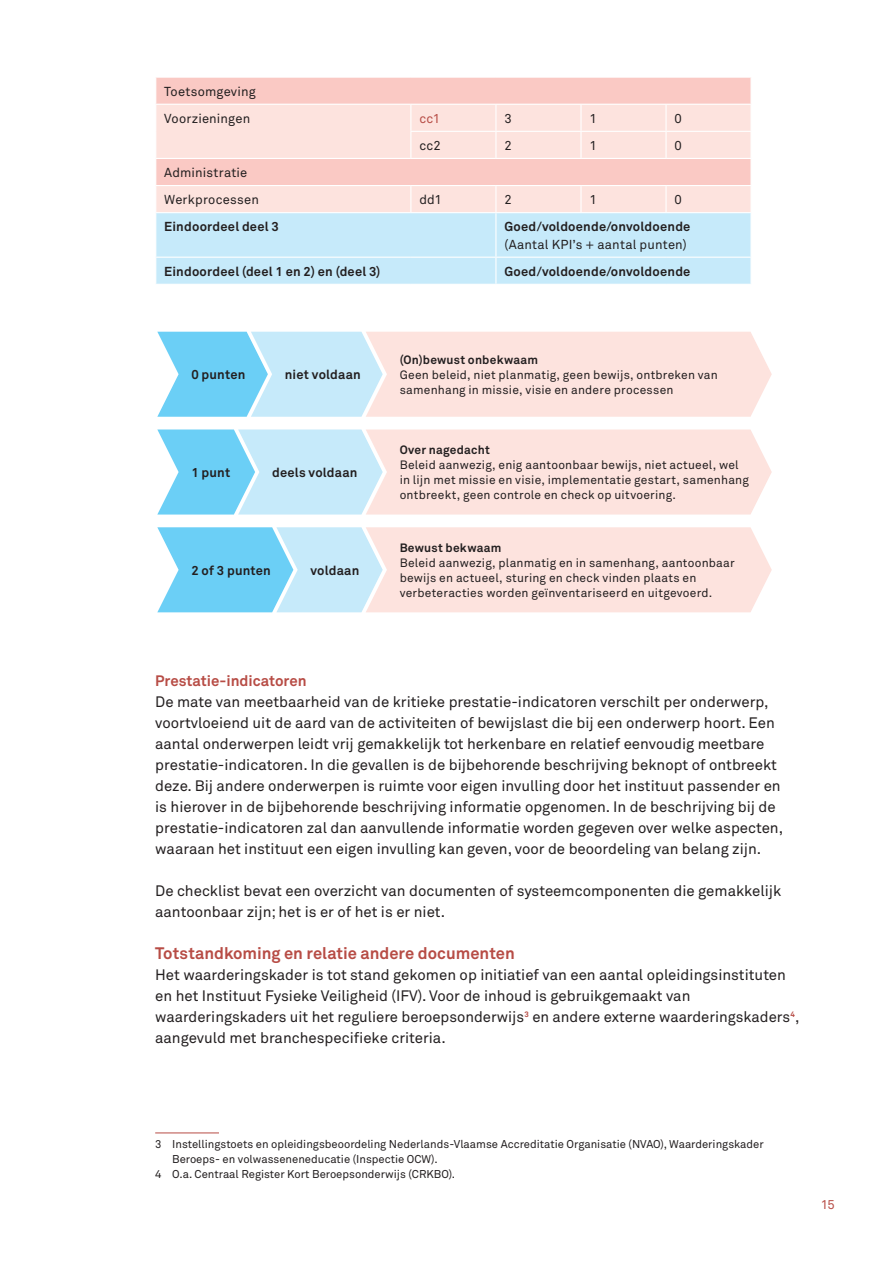
<style>
.page{position:relative;width:893px;height:1263px;background:#fff}
.page>*{position:absolute;margin:0;border:0;box-sizing:border-box;transform-origin:0 0}
.Tussenkop{font:700 16.5px "Akkurat Std";color:#b74c45}
.Brood{font:15px/21px "Akkurat Std";color:#231f20}
.Subkop_rood{font:700 15px "Akkurat Std";color:#b74c45}
.Tabel_tekst{font:700 12.9px "Akkurat Std";letter-spacing:.015em;color:#231f20}
.Tabel_tekst-2{font:12.9px "Akkurat Std";letter-spacing:.015em;color:#231f20}
.Tabel_kop_wit{font:700 12.9px "Akkurat Std";letter-spacing:.015em;color:#231f20}
.Tabel_tekst-3{font:12.9px "Akkurat Std";color:#b74c45}
.t1{font:12.75px "Akkurat Std";color:#b74c45}
.Tabel_tekst-4{font:12px/15px "Akkurat Std";letter-spacing:.015em;color:#231f20}
.Tabel_tekst-5{font:700 12px "Akkurat Std";letter-spacing:.02em;color:#231f20}
.Voetnoot{font:11.25px/15px "Akkurat Std";color:#231f20}
</style>
<div class="page">
<svg style="left:156px;top:78px;width:595px;height:206px;background:#e9dfe1"></svg>
<hr style="left:750px;top:78px;width:2px;height:26px;background:#fff">
<hr style="left:155px;top:104px;width:256px;height:1px;background:#fff">
<hr style="left:411px;top:104px;width:85px;height:1px;background:#fff">
<hr style="left:496px;top:104px;width:85px;height:1px;background:#fff">
<hr style="left:581px;top:104px;width:85px;height:1px;background:#fff">
<hr style="left:666px;top:104px;width:86px;height:1px;background:#fff">
<hr style="left:155px;top:1132px;width:64px;height:1px;background:#b74c45">
<svg style="left:157px;top:527px;width:615px;height:85px;background:#dae1e8"></svg>
<svg style="left:157px;top:429px;width:615px;height:85px;background:#e0e3e8"></svg>
<svg style="left:157px;top:332px;width:615px;height:85px;background:#dee2e8"></svg>
<p class="Tabel_tekst-2" style="left:164px;top:84px;width:93px">Toetsomgeving</p>
<p class="Tabel_tekst-2" style="left:164px;top:111px;width:87px">Voorzieningen</p>
<p class="Tabel_tekst-3" style="left:419px;top:111px;width:22px">cc1</p>
<p class="Tabel_tekst-2" style="left:504px;top:111px;width:9px">3</p>
<p class="Tabel_tekst-2" style="left:589px;top:111px;width:9px">1</p>
<p class="Tabel_tekst-2" style="left:674px;top:111px;width:9px">0</p>
<p class="Tabel_tekst-2" style="left:419px;top:138px;width:23px">cc2</p>
<p class="Tabel_tekst-2" style="left:504px;top:138px;width:9px">2</p>
<p class="Tabel_tekst-2" style="left:589px;top:138px;width:9px">1</p>
<p class="Tabel_tekst-2" style="left:674px;top:138px;width:9px">0</p>
<p class="Tabel_tekst-2" style="left:164px;top:165px;width:85px">Administratie</p>
<p class="Tabel_tekst-2" style="left:164px;top:192px;width:96px">Werkprocessen</p>
<p class="Tabel_tekst-2" style="left:419px;top:192px;width:24px">dd1</p>
<p class="Tabel_tekst-2" style="left:504px;top:192px;width:9px">2</p>
<p class="Tabel_tekst-2" style="left:589px;top:192px;width:9px">1</p>
<p class="Tabel_tekst-2" style="left:674px;top:192px;width:9px">0</p>
<p class="Tabel_tekst" style="left:164px;top:219px;width:116px">Eindoordeel deel 3</p>
<p class="Tabel_tekst" style="left:504px;top:219px;width:187px">Goed/voldoende/onvoldoende</p>
<p class="Tabel_tekst-2" style="left:504px;top:237px;width:184px">(Aantal KPI’s + aantal punten)</p>
<p class="Tabel_tekst" style="left:164px;top:263px;width:218px">Eindoordeel (deel 1 en 2) en (deel 3)</p>
<p class="Tabel_tekst" style="left:504px;top:263px;width:187px">Goed/voldoende/onvoldoende</p>
<p class="Tabel_kop_wit" style="left:191px;top:367px;width:56px">0 punten</p>
<p class="Tabel_tekst" style="left:285px;top:367px;width:78px">niet voldaan</p>
<p class="Tabel_kop_wit" style="left:191px;top:465px;width:40px">1 punt</p>
<p class="Tabel_tekst" style="left:272px;top:465px;width:87px">deels voldaan</p>
<p class="Tabel_kop_wit" style="left:191px;top:562px;width:81px">2 of 3 punten</p>
<p class="Tabel_tekst" style="left:310px;top:562px;width:50px">voldaan</p>
<p class="Tabel_tekst-5" style="left:400px;top:352px;width:140px">(On)bewust onbekwaam</p>
<p class="Tabel_tekst-4" style="left:400px;top:367px;width:320px">Geen beleid, niet planmatig, geen bewijs, ontbreken van samenhang in missie, visie en andere processen</p>
<p class="Tabel_tekst-5" style="left:400px;top:443px;width:92px">Over nagedacht</p>
<p class="Tabel_tekst-4" style="left:400px;top:458px;width:351px">Beleid aanwezig, enig aantoonbaar bewijs, niet actueel, wel in lijn met missie en visie, implementatie gestart, samenhang ontbreekt, geen controle en check op uitvoering.</p>
<p class="Tabel_tekst-5" style="left:400px;top:540px;width:103px">Bewust bekwaam</p>
<p class="Tabel_tekst-4" style="left:400px;top:555px;width:336px">Beleid aanwezig, planmatig en in samenhang, aantoonbaar bewijs en actueel, sturing en check vinden plaats en verbeteracties worden geïnventariseerd en uitgevoerd.</p>
<p class="Subkop_rood" style="left:155px;top:671px;width:153px">Prestatie-indicatoren</p>
<p class="Brood" style="left:155px;top:691px;width:629px">De mate van meetbaarheid van de kritieke prestatie-indicatoren verschilt per onderwerp, voortvloeiend uit de aard van de activiteiten of bewijslast die bij een onderwerp hoort. Een aantal onderwerpen leidt vrij gemakkelijk tot herkenbare en relatief eenvoudig meetbare prestatie-indicatoren. In die gevallen is de bijbehorende beschrijving beknopt of ontbreekt deze. Bij andere onderwerpen is ruimte voor eigen invulling door het instituut passender en is hierover in de bijbehorende beschrijving informatie opgenomen. In de beschrijving bij de prestatie-indicatoren zal dan aanvullende informatie worden gegeven over welke aspecten, waaraan het instituut een eigen invulling kan geven, voor de beoordeling van belang zijn.</p>
<p class="Brood" style="left:155px;top:880px;width:628px">De checklist bevat een overzicht van documenten of systeemcomponenten die gemakkelijk aantoonbaar zijn; het is er of het is er niet.</p>
<p class="Tussenkop" style="left:155px;top:943px;width:361px">Totstandkoming en relatie andere documenten</p>
<p class="Brood" style="left:155px;top:964px;width:646px">Het waarderingskader is tot stand gekomen op initiatief van een aantal opleidingsinstituten en het Instituut Fysieke Veiligheid (IFV). Voor de inhoud is gebruikgemaakt van waarderingskaders uit het reguliere beroepsonderwijs<sup>3</sup> en andere externe waarderingskaders<sup>4</sup>, aangevuld met branchespecifieke criteria.</p>
<p class="Voetnoot" style="left:172px;top:1136px;width:593px;text-indent:-17px">3 Instellingstoets en opleidingsbeoordeling Nederlands-Vlaamse Accreditatie Organisatie (NVAO), Waarderingskader<br>Beroeps- en volwasseneneducatie (Inspectie OCW).</p>
<p class="Voetnoot" style="left:155px;top:1166px;width:302px">4 O.a. Centraal Register Kort Beroepsonderwijs (CRKBO).</p>
<p class="t1" style="left:821px;top:1197px;width:15px">15</p>
</div>
